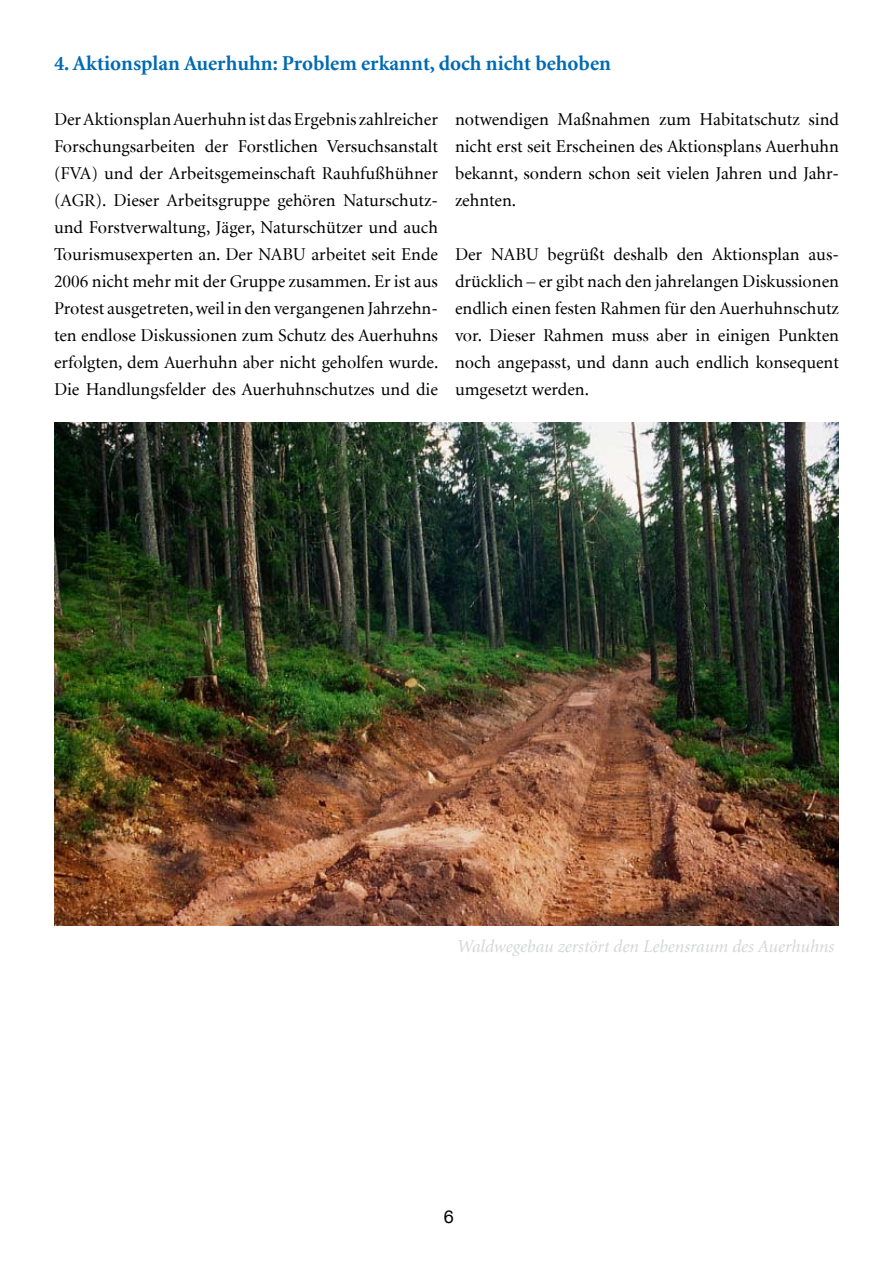
<style>
.page{position:relative;width:893px;height:1263px;background:#fff}
.page>*{position:absolute;margin:0;border:0;box-sizing:border-box;transform-origin:0 0}
.t1{font:700 21px "Minion";color:#006ab2}
.t2{font:18px/27px "Minion";color:#000;text-align:justify}
.t3{font:italic 18px "Minion";color:#d5d6d7}
.t4{font:18px "Helvetica Neue";color:#000}
</style>
<div class="page">
<img style="left:54px;top:422px;width:785px;height:503px">
<p class="t1" style="left:54px;top:52px;width:558px">4. Aktionsplan Auerhuhn: Problem erkannt, doch nicht behoben</p>
<p class="t2" style="left:54px;top:107px;width:386px">Der Aktionsplan Auerhuhn ist das Ergebnis zahlreicher Forschungsarbeiten der Forstlichen Versuchsanstalt (FVA) und der Arbeitsgemeinschaft Rauhfußhühner (AGR). Dieser Arbeitsgruppe gehören Naturschutz&shy;und Forstverwaltung, Jäger, Naturschützer und auch Tourismusexperten an. Der NABU arbeitet seit Ende 2006 nicht mehr mit der Gruppe zusammen. Er ist aus Protest ausgetreten, weil in den vergangenen Jahrzehn&shy;ten endlose Diskussionen zum Schutz des Auerhuhns erfolgten, dem Auerhuhn aber nicht geholfen wurde.<br>Die Handlungsfelder des Auerhuhnschutzes und die</p>
<p class="t2" style="left:455px;top:107px;width:385px">notwendigen Maßnahmen zum Habitatschutz sind nicht erst seit Erscheinen des Aktionsplans Auerhuhn bekannt, sondern schon seit vielen Jahren und Jahr&shy;zehnten.</p>
<p class="t2" style="left:455px;top:242px;width:385px">Der NABU begrüßt deshalb den Aktionsplan aus&shy;drücklich – er gibt nach den jahrelangen Diskussionen endlich einen festen Rahmen für den Auerhuhnschutz vor. Dieser Rahmen muss aber in einigen Punkten noch angepasst, und dann auch endlich konsequent umgesetzt werden.</p>
<p class="t3" style="left:457px;top:937px;width:379px">Waldwegebau zerstört den Lebensraum des Auerhuhns</p>
<p class="t4" style="left:444px;top:1206px;width:12px">6</p>
</div>
